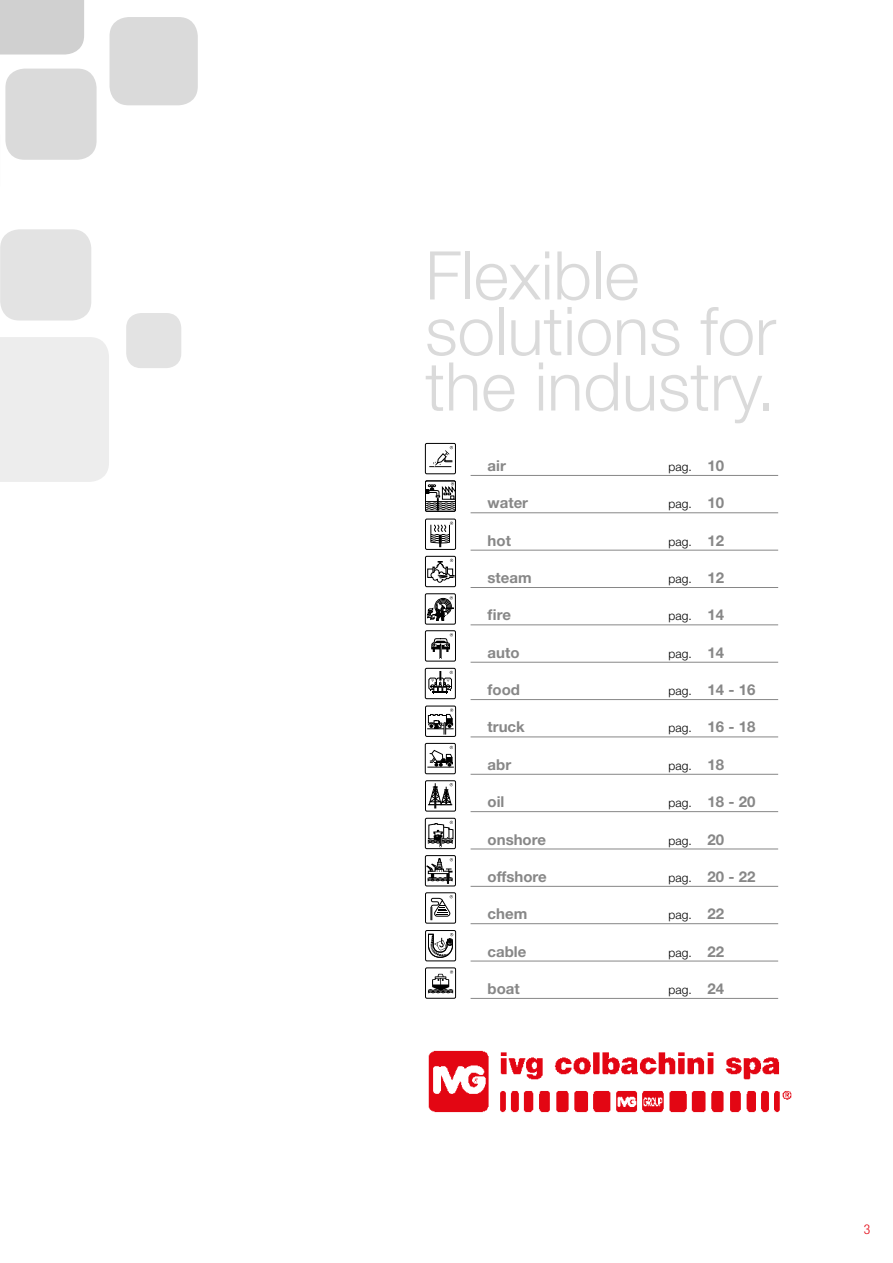
<style>
.page{position:relative;width:893px;height:1263px;background:#fff}
.page>*{position:absolute;margin:0;border:0;box-sizing:border-box;transform-origin:0 0}
.t1{font:300 67.2px/55.5px "Helvetica Neue";color:#dadada}
.t2{font:700 15px "Helvetica Neue";color:#878787}
.t3{font:300 condensed 13.5px "Helvetica Neue";color:#e30613}
.t4{font:300 12px "Helvetica Neue";color:#000}
.s1{font-weight:700;font-size:15px;color:#878787}
.s2{font-weight:300;font-size:12px;color:#000}
</style>
<div class="page">
<img style="left:428px;top:1050px;width:364px;height:63px">
<div style="left:0;top:229px;width:91px;height:91px;background:#e3e3e3;border-radius:19px"></div>
<div style="left:5px;top:69px;width:92px;height:91px;background:#dadada;border-radius:19px"></div>
<div style="left:0;top:0;width:84px;height:55px;background:#d0d0d0"></div>
<div style="left:0;top:337px;width:109px;height:145px;background:#ededed"></div>
<div style="left:126px;top:313px;width:55px;height:55px;background:#e3e3e3;border-radius:15px"></div>
<div style="left:110px;top:17px;width:88px;height:88px;background:#dadada;border-radius:19px"></div>
<hr style="left:471px;top:475px;width:307px;height:1px;background:#878787">
<hr style="left:471px;top:512px;width:307px;height:1px;background:#878787">
<hr style="left:471px;top:550px;width:307px;height:1px;background:#878787">
<hr style="left:471px;top:587px;width:307px;height:1px;background:#878787">
<hr style="left:471px;top:625px;width:307px;height:1px;background:#878787">
<hr style="left:471px;top:662px;width:307px;height:1px;background:#878787">
<hr style="left:471px;top:699px;width:307px;height:1px;background:#878787">
<hr style="left:471px;top:737px;width:307px;height:1px;background:#878787">
<hr style="left:471px;top:774px;width:307px;height:1px;background:#878787">
<hr style="left:471px;top:811px;width:307px;height:1px;background:#878787">
<hr style="left:471px;top:849px;width:307px;height:1px;background:#878787">
<hr style="left:471px;top:886px;width:307px;height:1px;background:#878787">
<hr style="left:471px;top:923px;width:307px;height:1px;background:#878787">
<hr style="left:471px;top:961px;width:307px;height:1px;background:#878787">
<hr style="left:471px;top:998px;width:307px;height:1px;background:#878787">
<div style="left:425px;top:443px;width:31px;height:31px;border:1px solid #000"></div>
<svg style="left:429px;top:446px;width:24px;height:21px"></svg>
<svg style="left:425px;top:481px;width:31px;height:30px"></svg>
<div style="left:425px;top:519px;width:31px;height:31px;border:1px solid #000"></div>
<svg style="left:430px;top:522px;width:23px;height:25px"></svg>
<div style="left:425px;top:556px;width:31px;height:31px;border:1px solid #000"></div>
<div style="left:427px;top:569px;width:7px;height:9px;border:1px solid #000"></div>
<svg style="left:431px;top:559px;width:24px;height:24px"></svg>
<div style="left:425px;top:593px;width:31px;height:31px;border:1px solid #000"></div>
<svg style="left:427px;top:596px;width:27px;height:29px"></svg>
<div style="left:425px;top:630px;width:31px;height:31px;border:1px solid #000"></div>
<svg style="left:431px;top:633px;width:22px;height:26px"></svg>
<div style="left:425px;top:668px;width:31px;height:31px;border:1px solid #000"></div>
<svg style="left:428px;top:671px;width:25px;height:23px"></svg>
<div style="left:425px;top:706px;width:31px;height:31px;border:1px solid #000"></div>
<svg style="left:427px;top:708px;width:27px;height:27px"></svg>
<div style="left:425px;top:743px;width:31px;height:31px;border:1px solid #000"></div>
<svg style="left:426px;top:746px;width:28px;height:22px"></svg>
<div style="left:425px;top:780px;width:31px;height:31px;border:1px solid #000"></div>
<svg style="left:428px;top:783px;width:25px;height:26px"></svg>
<div style="left:425px;top:818px;width:31px;height:31px;border:1px solid #000"></div>
<svg style="left:427px;top:821px;width:27px;height:26px"></svg>
<div style="left:425px;top:855px;width:31px;height:31px;border:1px solid #000"></div>
<svg style="left:426px;top:858px;width:27px;height:26px"></svg>
<div style="left:425px;top:892px;width:31px;height:31px;border:1px solid #000"></div>
<svg style="left:431px;top:895px;width:22px;height:25px"></svg>
<div style="left:425px;top:930px;width:31px;height:31px;border:1px solid #000"></div>
<svg style="left:428px;top:933px;width:25px;height:25px"></svg>
<div style="left:425px;top:968px;width:31px;height:30px;border:1px solid #000"></div>
<svg style="left:428px;top:970px;width:26px;height:23px"></svg>
<h1 class="t1" style="left:425px;top:246px;width:352px">Flexible solutions for the industry.</h1>
<p class="t2" style="left:488px;top:456px;width:20px">air</p>
<p class="t4" style="left:669px;top:459px;width:57px">pag. <span class="s1">10</span></p>
<p class="t2" style="left:488px;top:494px;width:42px">water</p>
<p class="t4" style="left:669px;top:497px;width:57px">pag. <span class="s1">10</span></p>
<p class="t2" style="left:488px;top:531px;width:25px">hot</p>
<p class="t4" style="left:669px;top:534px;width:57px">pag. <span class="s1">12</span></p>
<p class="t2" style="left:488px;top:568px;width:46px">steam</p>
<p class="t4" style="left:669px;top:571px;width:57px">pag. <span class="s1">12</span></p>
<p class="t2" style="left:488px;top:606px;width:25px">fire</p>
<p class="t4" style="left:669px;top:609px;width:57px">pag. <span class="s1">14</span></p>
<p class="t2" style="left:488px;top:643px;width:33px">auto</p>
<p class="t4" style="left:669px;top:646px;width:57px">pag. <span class="s1">14</span></p>
<p class="t2" style="left:488px;top:680px;width:34px">food</p>
<p class="t2" style="left:669px;top:680px;width:88px"><span class="s2">pag.</span> 14 - 16</p>
<p class="t2" style="left:488px;top:718px;width:39px">truck</p>
<p class="t2" style="left:669px;top:718px;width:88px"><span class="s2">pag.</span> 16 - 18</p>
<p class="t2" style="left:488px;top:755px;width:25px">abr</p>
<p class="t4" style="left:669px;top:758px;width:57px">pag. <span class="s1">18</span></p>
<p class="t2" style="left:488px;top:792px;width:18px">oil</p>
<p class="t2" style="left:669px;top:792px;width:88px"><span class="s2">pag.</span> 18 - 20</p>
<p class="t2" style="left:488px;top:830px;width:60px">onshore</p>
<p class="t4" style="left:669px;top:833px;width:57px">pag. <span class="s1">20</span></p>
<p class="t2" style="left:488px;top:867px;width:61px">offshore</p>
<p class="t2" style="left:669px;top:867px;width:88px"><span class="s2">pag.</span> 20 - 22</p>
<p class="t2" style="left:488px;top:905px;width:41px">chem</p>
<p class="t4" style="left:669px;top:908px;width:57px">pag. <span class="s1">22</span></p>
<p class="t2" style="left:488px;top:942px;width:40px">cable</p>
<p class="t4" style="left:669px;top:945px;width:57px">pag. <span class="s1">22</span></p>
<p class="t2" style="left:488px;top:979px;width:34px">boat</p>
<p class="t4" style="left:669px;top:982px;width:57px">pag. <span class="s1">24</span></p>
<p class="t3" style="left:864px;top:1221px;width:8px">3</p>
</div>
